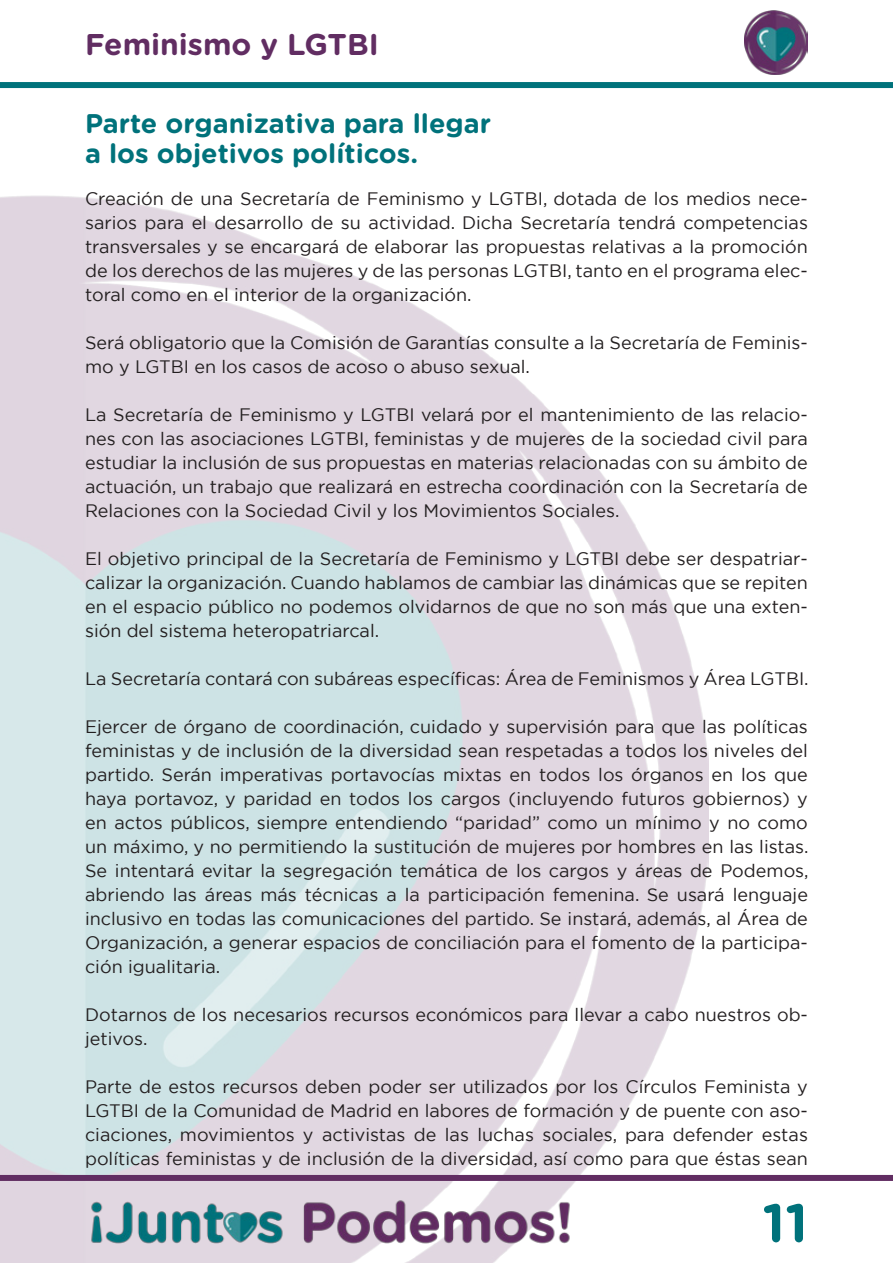
<style>
.page{position:relative;width:893px;height:1263px;background:#fff}
.page>*{position:absolute;margin:0;border:0;box-sizing:border-box;transform-origin:0 0}
.t1{font:700 54px "Gotham Rounded";color:#00727b}
.t2{font:700 30px "Gotham Rounded";color:#612d62}
._01_TITULO{font:700 27px/30px "Gotham Rounded";color:#00727b}
._05_PÁRRAFO{font:18px/24px "Gotham";color:#231f20;text-align:justify}
</style>
<div class="page">
<img style="left:0;top:195px;width:709px;height:1068px">
<div style="left:0;top:82px;width:893px;height:6px;background:#00727b"></div>
<div style="left:0;top:1175px;width:893px;height:6px;background:#612d62"></div>
<img style="left:744px;top:11px;width:64px;height:64px">
<img style="left:85px;top:1195px;width:490px;height:52px">
<h2 class="t2" style="left:85px;top:22px;width:295px">Feminismo y LGTBI</h2>
<p class="_01_TITULO" style="left:85px;top:107px;width:407px">Parte organizativa para llegar a los objetivos políticos.</p>
<p class="_05_PÁRRAFO" style="left:85px;top:186px;width:724px">Creación de una Secretaría de Feminismo y LGTBI, dotada de los medios nece&shy;sarios para el desarrollo de su actividad. Dicha Secretaría tendrá competencias transversales y se encargará de elaborar las propuestas relativas a la promoción de los derechos de las mujeres y de las personas LGTBI, tanto en el programa elec&shy;toral como en el interior de la organización.</p>
<p class="_05_PÁRRAFO" style="left:85px;top:330px;width:724px">Será obligatorio que la Comisión de Garantías consulte a la Secretaría de Feminis&shy;mo y LGTBI en los casos de acoso o abuso sexual.</p>
<p class="_05_PÁRRAFO" style="left:85px;top:402px;width:724px">La Secretaría de Feminismo y LGTBI velará por el mantenimiento de las relacio&shy;nes con las asociaciones LGTBI, feministas y de mujeres de la sociedad civil para estudiar la inclusión de sus propuestas en materias relacionadas con su ámbito de actuación, un trabajo que realizará en estrecha coordinación con la Secretaría de Relaciones con la Sociedad Civil y los Movimientos Sociales.</p>
<p class="_05_PÁRRAFO" style="left:85px;top:546px;width:724px">El objetivo principal de la Secretaría de Feminismo y LGTBI debe ser despatriar&shy;calizar la organización. Cuando hablamos de cambiar las dinámicas que se repiten en el espacio público no podemos olvidarnos de que no son más que una exten&shy;sión del sistema heteropatriarcal.</p>
<p class="_05_PÁRRAFO" style="left:85px;top:666px;width:725px">La Secretaría contará con subáreas específicas: Área de Feminismos y Área LGTBI.</p>
<p class="_05_PÁRRAFO" style="left:85px;top:714px;width:725px">Ejercer de órgano de coordinación, cuidado y supervisión para que las políticas feministas y de inclusión de la diversidad sean respetadas a todos los niveles del partido. Serán imperativas portavocías mixtas en todos los órganos en los que haya portavoz, y paridad en todos los cargos (incluyendo futuros gobiernos) y en actos públicos, siempre entendiendo “paridad” como un mínimo y no como un máximo, y no permitiendo la sustitución de mujeres por hombres en las listas.<br>Se intentará evitar la segregación temática de los cargos y áreas de Podemos, abriendo las áreas más técnicas a la participación femenina. Se usará lenguaje inclusivo en todas las comunicaciones del partido. Se instará, además, al Área de Organización, a generar espacios de conciliación para el fomento de la participa&shy;ción igualitaria.</p>
<p class="_05_PÁRRAFO" style="left:85px;top:1002px;width:724px">Dotarnos de los necesarios recursos económicos para llevar a cabo nuestros ob&shy;jetivos.</p>
<p class="_05_PÁRRAFO" style="left:85px;top:1074px;width:724px">Parte de estos recursos deben poder ser utilizados por los Círculos Feminista y LGTBI de la Comunidad de Madrid en labores de formación y de puente con aso&shy;ciaciones, movimientos y activistas de las luchas sociales, para defender estas políticas feministas y de inclusión de la diversidad, así como para que éstas sean</p>
<h1 class="t1" style="left:762px;top:1183px;width:47px">11</h1>
</div>
